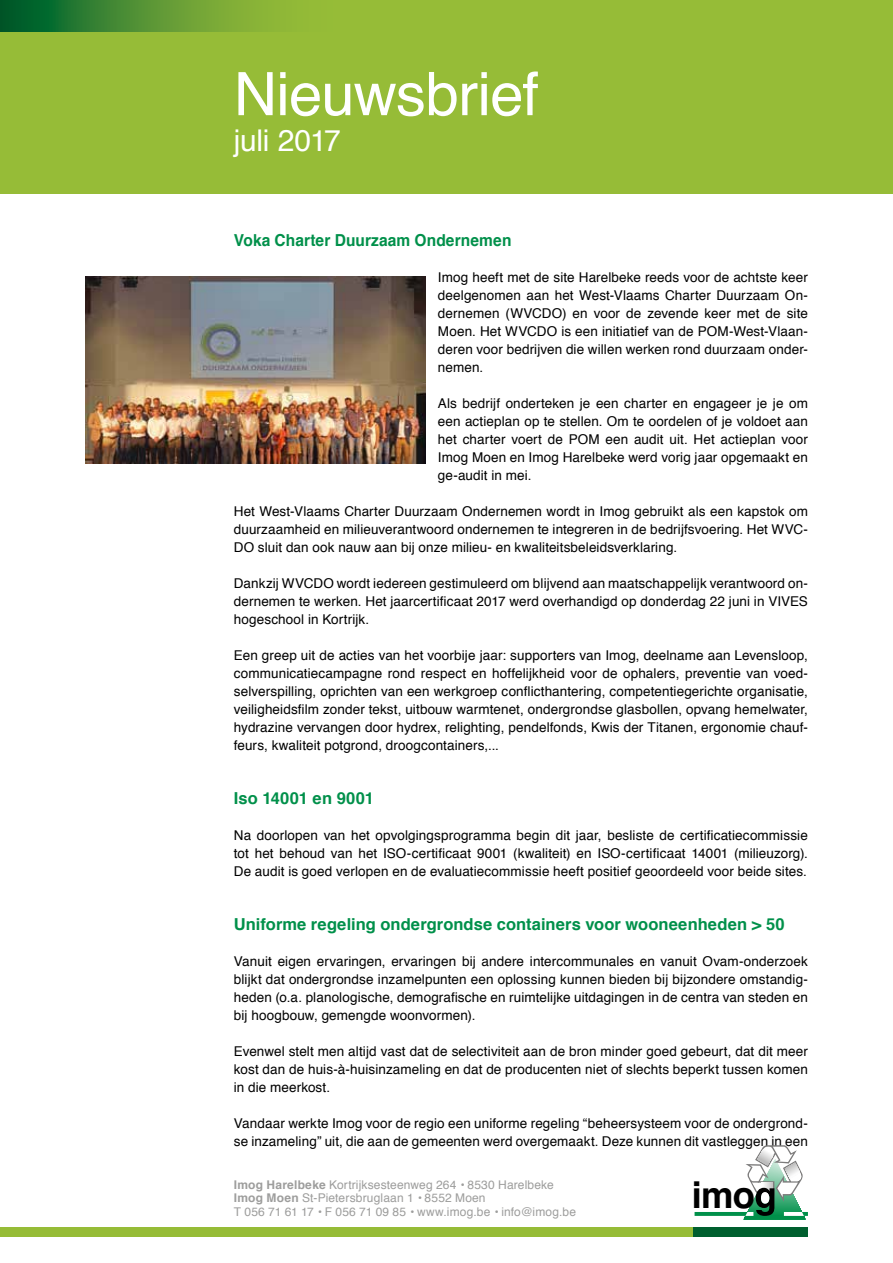
<style>
.page{position:relative;width:893px;height:1263px;background:#fff}
.page>*{position:absolute;margin:0;border:0;box-sizing:border-box;transform-origin:0 0}
.t1{font:60px "Helvetica";letter-spacing:-.015em;color:#fff}
.t2{font:700 36.75px "Helvetica";color:#000}
.t3{font:30px "Helvetica";letter-spacing:-.01em;color:#fff}
.t4{font:700 16.5px "Helvetica";letter-spacing:.005em;color:#00904a}
.t5{font:700 16.5px "Helvetica";letter-spacing:.005em;color:#00904a;scale:.94 1}
.t6{font:13.5px/18px "Helvetica";letter-spacing:.01em;color:#000;text-align:justify}
.t7{font:12px/13.5px "Helvetica";letter-spacing:.01em;color:#9d9d9c}
.s1{font-weight:700}
</style>
<div class="page">
<div style="left:0;top:0;width:893px;height:193px;background:#96bc37"></div>
<svg style="left:0;top:0;width:268px;height:32px;background:#488b33"></svg>
<img style="left:85px;top:276px;width:340px;height:187px">
<svg style="left:695px;top:1145px;width:113px;height:75px"></svg>
<div style="left:0;top:1227px;width:807px;height:9px;background:#96bc37"></div>
<div style="left:693px;top:1227px;width:115px;height:9px;background:#005f2f"></div>
<h1 class="t1" style="left:234px;top:54px;width:306px">Nieuwsbrief</h1>
<h3 class="t3" style="left:234px;top:120px;width:109px">juli 2017</h3>
<p class="t5" style="left:234px;top:229px;width:297px">Voka Charter Duurzaam Ondernemen</p>
<p class="t6" style="left:438px;top:269px;width:371px">Imog heeft met de site Harelbeke reeds voor de achtste keer deelgenomen aan het West-Vlaams Charter Duurzaam On&shy;dernemen (WVCDO) en voor de zevende keer met de site Moen. Het WVCDO is een initiatief van de POM-West-Vlaan&shy;deren voor bedrijven die willen werken rond duurzaam onder&shy;nemen.</p>
<p class="t6" style="left:438px;top:395px;width:371px">Als bedrijf onderteken je een charter en engageer je je om een actieplan op te stellen. Om te oordelen of je voldoet aan het charter voert de POM een audit uit. Het actieplan voor Imog Moen en Imog Harelbeke werd vorig jaar opgemaakt en ge-audit in mei.</p>
<p class="t6" style="left:234px;top:503px;width:576px">Het West-Vlaams Charter Duurzaam Ondernemen wordt in Imog gebruikt als een kapstok om duurzaamheid en milieuverantwoord ondernemen te integreren in de bedrijfsvoering. Het WVC-DO sluit dan ook nauw aan bij onze milieu- en kwaliteitsbeleidsverklaring.</p>
<p class="t6" style="left:234px;top:575px;width:576px">Dankzij WVCDO wordt iedereen gestimuleerd om blijvend aan maatschappelijk verantwoord on&shy;dernemen te werken. Het jaarcertificaat 2017 werd overhandigd op donderdag 22 juni in VIVES hogeschool in Kortrijk.</p>
<p class="t6" style="left:234px;top:647px;width:576px">Een greep uit de acties van het voorbije jaar: supporters van Imog, deelname aan Levensloop, communicatiecampagne rond respect en hoffelijkheid voor de ophalers, preventie van voed&shy;selverspilling, oprichten van een werkgroep conflicthantering, competentiegerichte organisatie, veiligheidsfilm zonder tekst, uitbouw warmtenet, ondergrondse glasbollen, opvang hemelwater, hydrazine vervangen door hydrex, relighting, pendelfonds, Kwis der Titanen, ergonomie chauf&shy;feurs, kwaliteit potgrond, droogcontainers,...</p>
<p class="t4" style="left:234px;top:787px;width:142px">Iso 14001 en 9001</p>
<p class="t6" style="left:234px;top:827px;width:576px">Na doorlopen van het opvolgingsprogramma begin dit jaar, besliste de certificatiecommissie tot het behoud van het ISO-certificaat 9001 (kwaliteit) en ISO-certificaat 14001 (milieuzorg).<br>De audit is goed verlopen en de evaluatiecommissie heeft positief geoordeeld voor beide sites.</p>
<p class="t4" style="left:234px;top:913px;width:552px">Uniforme regeling ondergrondse containers voor wooneenheden &gt; 50</p>
<p class="t6" style="left:234px;top:953px;width:576px">Vanuit eigen ervaringen, ervaringen bij andere intercommunales en vanuit Ovam-onderzoek blijkt dat ondergrondse inzamelpunten een oplossing kunnen bieden bij bijzondere omstandig&shy;heden (o.a. planologische, demografische en ruimtelijke uitdagingen in de centra van steden en bij hoogbouw, gemengde woonvormen).</p>
<p class="t6" style="left:234px;top:1043px;width:576px">Evenwel stelt men altijd vast dat de selectiviteit aan de bron minder goed gebeurt, dat dit meer kost dan de huis-à-huisinzameling en dat de producenten niet of slechts beperkt tussen komen in die meerkost.</p>
<p class="t6" style="left:234px;top:1115px;width:576px">Vandaar werkte Imog voor de regio een uniforme regeling “beheersysteem voor de ondergrond&shy;se inzameling” uit, die aan de gemeenten werd overgemaakt. Deze kunnen dit vastleggen in een</p>
<h2 class="t2" style="left:692px;top:1170px;width:65px">imo</h2>
<p class="t7" style="left:234px;top:1178px;width:344px"><span class="s1">Imog Harelbeke</span> Kortrijksesteenweg 264 <span class="s1">•</span> 8530 Harelbeke<br><span class="s1">Imog Moen</span> St-Pietersbruglaan 1 <span class="s1">•</span> 8552 Moen<br>T 056 71 61 17 <span class="s1">•</span> F 056 71 09 85 <span class="s1">•</span> www.imog.be <span class="s1">•</span> info@imog.be</p>
</div>
